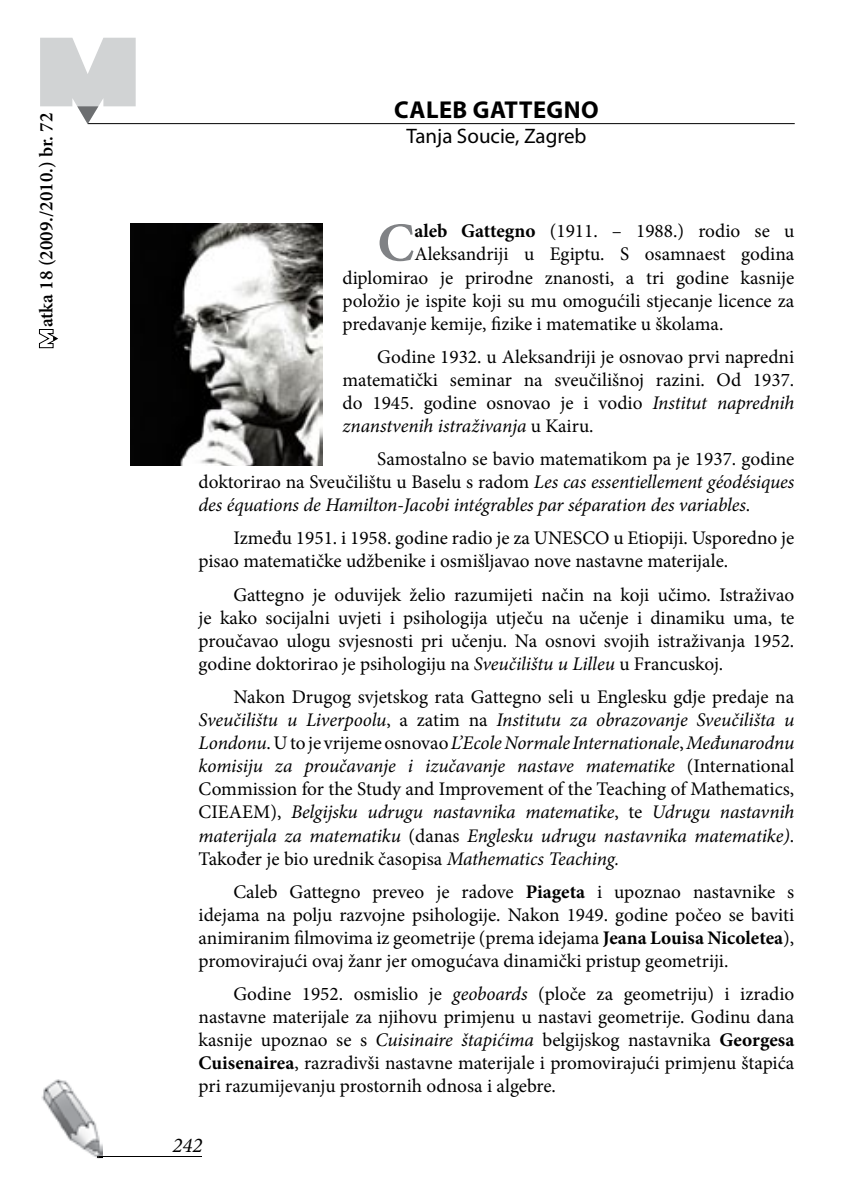
<style>
.page{position:relative;width:844px;height:1191px;background:#fff}
.page>*{position:absolute;margin:0;border:0;box-sizing:border-box;transform-origin:0 0}
.t1{font:700 54.77px "Minion Pro";color:#808285}
.t2{font:700 24.5px "Myriad Pro";letter-spacing:.02em;color:#000}
.t3{font:21px "Myriad Pro";color:#000}
.t4{font:italic 21px "Minion Pro";color:#000}
.t5{font:19.25px/23.1px "Minion Pro";color:#000;text-align:justify}
.t6{font:italic 19.25px/23.1px "Minion Pro";letter-spacing:-.01em;color:#000;text-align:justify}
.t7{font:600 19.25px "Minion Pro";color:#000}
.s1{font-weight:700}
.s2{font-style:italic}
.s3{font-style:normal}
</style>
<div class="page">
<hr style="left:98px;top:1156px;width:104px;height:1px;background:#000">
<img style="left:41px;top:1079px;width:62px;height:80px">
<hr style="left:88px;top:123px;width:706px;height:1px;background:#000">
<svg style="left:40px;top:38px;width:96px;height:86px"></svg>
<svg style="left:39px;top:329px;width:19px;height:19px"></svg>
<img style="left:130px;top:223px;width:193px;height:242px">
<p class="t7" style="left:33px;top:327px;width:216px;rotate:-90deg">atka 18 (2009./2010.) br. 72</p>
<p class="t2" style="left:394px;top:93px;width:206px">CALEB GATTEGNO</p>
<p class="t3" style="left:406px;top:123px;width:181px">Tanja Soucie, Zagreb</p>
<h1 class="t1" style="left:377px;top:204px;width:39px">C</h1>
<p class="t5" style="left:414px;top:220px;width:381px"><span class="s1">aleb Gattegno</span> (1911. – 1988.) rodio se u</p>
<p class="t5" style="left:414px;top:243px;width:381px">Aleksandriji u Egiptu. S osamnaest godina</p>
<p class="t5" style="left:342px;top:266px;width:453px">diplomirao je prirodne znanosti, a tri godine kasnije</p>
<p class="t5" style="left:342px;top:289px;width:453px">položio je ispite koji su mu omogućili stjecanje licence za</p>
<p class="t5" style="left:342px;top:312px;width:382px">predavanje kemije, fizike i matematike u školama.</p>
<p class="t5" style="left:342px;top:345px;width:453px;text-indent:35px">Godine 1932. u Aleksandriji je osnovao prvi napredni matematički seminar na sveučilišnoj razini. Od 1937. do 1945. godine osnovao je i vodio <span class="s2">Institut naprednih znanstvenih istraživanja</span> u Kairu.</p>
<p class="t6" style="left:198px;top:447px;width:597px;text-indent:179px"><span class="s3">Samostalno se bavio matematikom pa je 1937. godine doktorirao na Sveučilištu u Baselu s radom</span> Les cas essentiellement géodésiques des équations de Hamilton-Jacobi intégrables par séparation des variables<span class="s3">.</span></p>
<p class="t5" style="left:198px;top:527px;width:597px;text-indent:35px">Između 1951. i 1958. godine radio je za UNESCO u Etiopiji. Usporedno je pisao matematičke udžbenike i osmišljavao nove nastavne materijale.</p>
<p class="t5" style="left:198px;top:583px;width:597px;text-indent:35px">Gattegno je oduvijek želio razumijeti način na koji učimo. Istraživao je kako socijalni uvjeti i psihologija utječu na učenje i dinamiku uma, te proučavao ulogu svjesnosti pri učenju. Na osnovi svojih istraživanja 1952. godine doktorirao je psihologiju na <span class="s2">Sveučilištu u Lilleu</span> u Francuskoj.</p>
<p class="t6" style="left:198px;top:685px;width:597px;text-indent:35px"><span class="s3">Nakon Drugog svjetskog rata Gattegno seli u Englesku gdje predaje na </span>Sveučilištu u Liverpoolu<span class="s3">, a zatim na</span> Institutu za obrazovanje Sveučilišta u Londonu<span class="s3">. U to je vrijeme osnovao</span> L’Ecole Normale Internationale<span class="s3">,</span> Međunarodnu komisiju za proučavanje i izučavanje nastave matematike <span class="s3">(International Commission for the Study and Improvement of the Teaching of Mathematics, CIEAEM),</span> Belgijsku udrugu nastavnika matematike<span class="s3">, te</span> Udrugu nastavnih materijala za matematiku <span class="s3">(danas</span> Englesku udrugu nastavnika matematike)<span class="s3">.<br>Također je bio urednik časopisa</span> Mathematics Teaching.</p>
<p class="t5" style="left:198px;top:880px;width:597px;text-indent:35px">Caleb Gattegno preveo je radove <span class="s1">Piageta</span> i upoznao nastavnike s idejama na polju razvojne psihologije. Nakon 1949. godine počeo se baviti animiranim filmovima iz geometrije (prema idejama <span class="s1">Jeana Louisa Nicoletea</span>), promovirajući ovaj žanr jer omogućava dinamički pristup geometriji.</p>
<p class="t5" style="left:198px;top:982px;width:597px;text-indent:35px">Godine 1952. osmislio je <span class="s2">geoboards</span> (ploče za geometriju) i izradio nastavne materijale za njihovu primjenu u nastavi geometrije. Godinu dana kasnije upoznao se s <span class="s2">Cuisinaire štapićima</span> belgijskog nastavnika <span class="s1">Georgesa Cuisenairea</span>, razradivši nastavne materijale i promovirajući primjenu štapića pri razumijevanju prostornih odnosa i algebre.</p>
<p class="t4" style="left:172px;top:1130px;width:32px">242</p>
</div>
